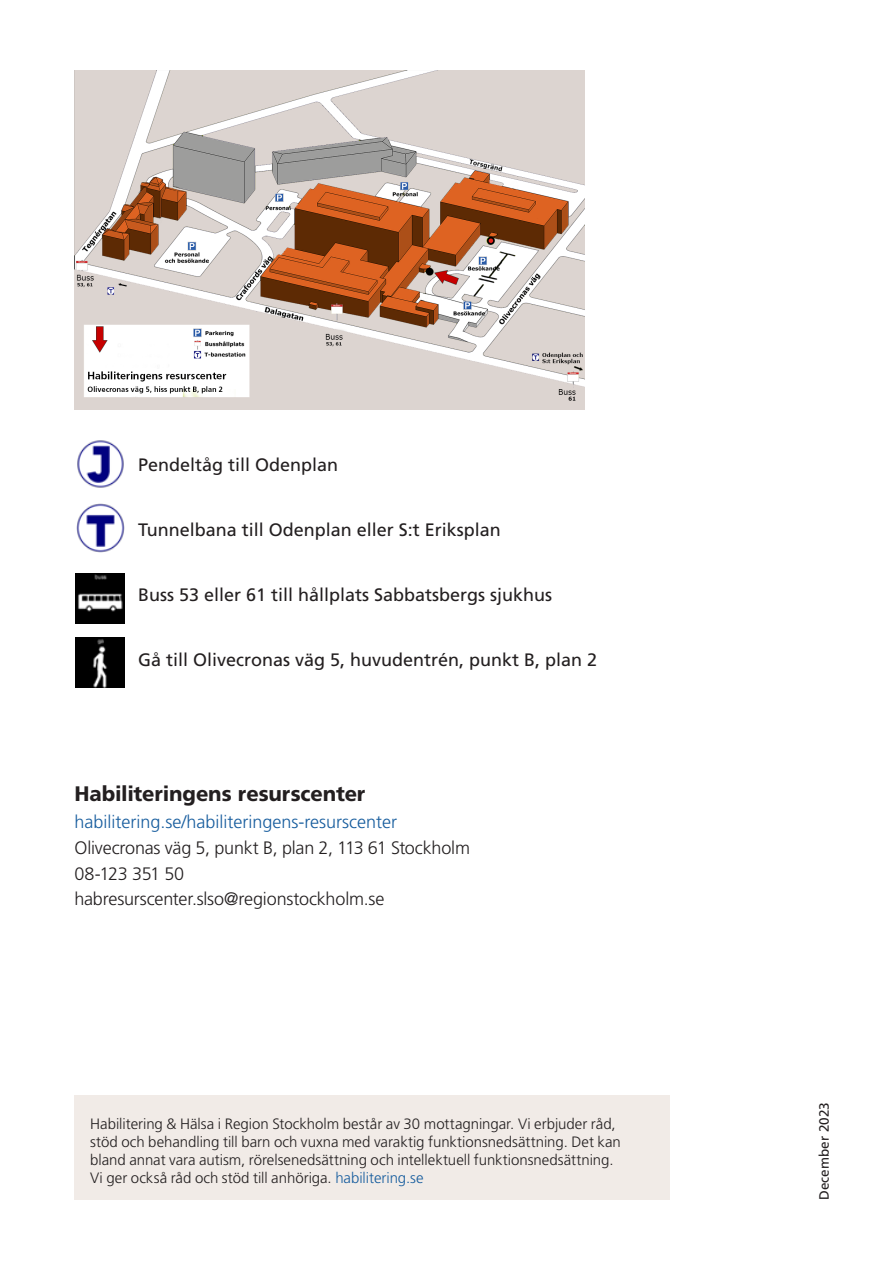
<style>
.page{position:relative;width:893px;height:1263px;background:#fff}
.page>*{position:absolute;margin:0;border:0;box-sizing:border-box;transform-origin:0 0}
.H3{font:800 21px "Frutiger SLLOTF";letter-spacing:-.005em;color:#231f20}
.t1{font:18px "Frutiger SLLOTF";color:#231f20}
.Textruta_Frutiger{font:300 18px "Frutiger SLLOTF";letter-spacing:-.01em;color:#231f20}
.Textruta_Frutiger-2{font:300 18px "Frutiger SLLOTF";color:#175d9e}
.Textruta_Frutiger-3{font:300 15px/18px "Frutiger SLLOTF";color:#231f20}
.t2{font:13.5px "Frutiger SLLOTF";color:#231f20}
.s1{color:#175d9e}
</style>
<div class="page">
<img style="left:74px;top:70px;width:511px;height:340px">
<img style="left:77px;top:440px;width:47px;height:48px">
<img style="left:76px;top:503px;width:49px;height:50px">
<img style="left:75px;top:573px;width:50px;height:50px">
<img style="left:75px;top:637px;width:50px;height:50px">
<div style="left:74px;top:1096px;width:596px;height:104px;background:#f1ebe7"></div>
<p class="t1" style="left:138px;top:455px;width:202px">Pendeltåg till Odenplan</p>
<p class="t1" style="left:138px;top:519px;width:364px">Tunnelbana till Odenplan eller S:t Eriksplan</p>
<p class="t1" style="left:138px;top:584px;width:416px">Buss 53 eller 61 till hållplats Sabbatsbergs sjukhus</p>
<p class="t1" style="left:138px;top:649px;width:461px">Gå till Olivecronas väg 5, huvudentrén, punkt B, plan 2</p>
<h2 class="H3" style="left:74px;top:781px;width:293px">Habiliteringens resurscenter</h2>
<p class="Textruta_Frutiger-2" style="left:74px;top:811px;width:324px">habilitering.se/habiliteringens-resurscenter</p>
<p class="Textruta_Frutiger" style="left:74px;top:837px;width:397px">Olivecronas väg 5, punkt B, plan 2, 113 61 Stockholm</p>
<p class="Textruta_Frutiger" style="left:74px;top:863px;width:111px">08-123 351 50</p>
<p class="Textruta_Frutiger" style="left:74px;top:889px;width:311px">habresurscenter.slso@regionstockholm.se</p>
<p class="Textruta_Frutiger-3" style="left:90px;top:1115px;width:532px">Habilitering &amp; Hälsa i Region Stockholm består av 30 mottagningar. Vi erbjuder råd, stöd och behandling till barn och vuxna med varaktig funktionsnedsättning. Det kan bland annat vara autism, rörelsenedsättning och intellektuell funktionsnedsättning.<br>Vi ger också råd och stöd till anhöriga. <span class="s1">habilitering.se</span></p>
<p class="t2" style="left:816px;top:1200px;width:99px;rotate:-90deg">December 2023</p>
</div>
